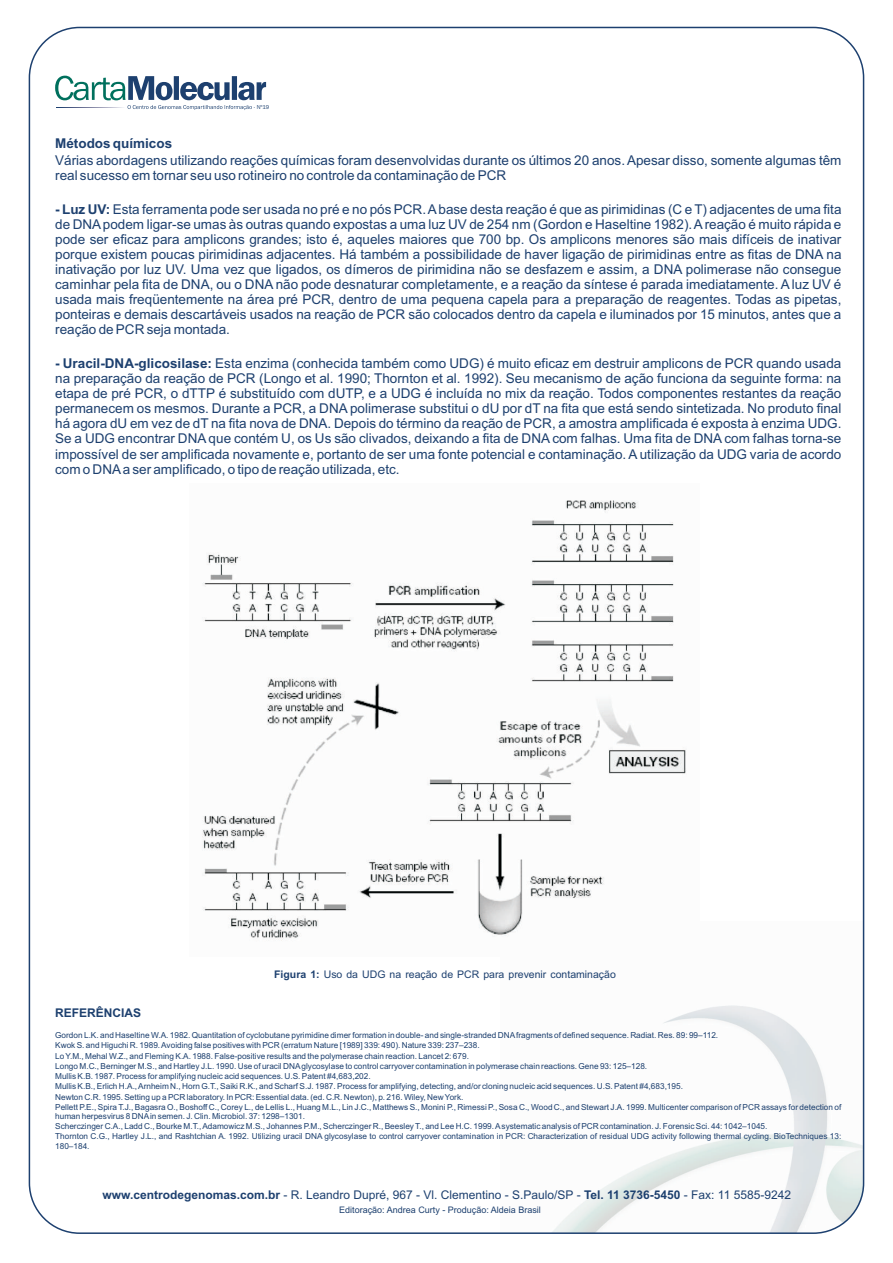
<style>
.page{position:relative;width:893px;height:1263px;background:#fff}
.page>*{position:absolute;margin:0;border:0;box-sizing:border-box;transform-origin:0 0}
.t1{font:13.5px/15.1px "Arial";color:#1d406f;text-align:justify}
.t2{font:700 13.5px "Arial";color:#1d406f}
.t3{font:12px "Arial";color:#1d406f}
.t4{font:700 12px "Arial";color:#1d406f}
.t5{font:10.5px "Arial";color:#1d406f}
.t6{font:9px "Arial";color:#1d406f}
.t7{font:8.25px/10.2px "Arial";color:#1d406f}
.t8{font:5.85px "Franklin Gothic";color:#1d406f}
.s1{font-weight:700}
</style>
<div class="page">
<svg style="left:55px;top:76px;width:211px;height:34px"></svg>
<svg style="left:57px;top:107px;width:68px;height:1px"></svg>
<img style="left:553px;top:1005px;width:311px;height:228px">
<img style="left:202px;top:500px;width:484px;height:441px">
<p class="t8" style="left:257px;top:105px;width:14px">Nº19</p>
<p class="t2" style="left:55px;top:139px;width:119px">Métodos químicos</p>
<p class="t1" style="left:55px;top:154px;width:788px">Várias abordagens utilizando reações químicas foram desenvolvidas durante os últimos 20 anos. Apesar disso, somente algumas têm real sucesso em tornar seu uso rotineiro no controle da contaminação de PCR</p>
<p class="t1" style="left:55px;top:203px;width:788px"><span class="s1">- Luz UV:</span> Esta ferramenta pode ser usada no pré e no pós PCR. Abase desta reação é que as pirimidinas (C e T) adjacentes de uma fita de DNApodem ligar-se umas às outras quando expostas a uma luz UV de 254 nm (Gordon e Haseltine 1982). Areação é muito rápida e pode ser eficaz para amplicons grandes; isto é, aqueles maiores que 700 bp. Os amplicons menores são mais difíceis de inativar porque existem poucas pirimidinas adjacentes. Há também a possibilidade de haver ligação de pirimidinas entre as fitas de DNA na inativação por luz UV. Uma vez que ligados, os dímeros de pirimidina não se desfazem e assim, a DNA polimerase não consegue caminhar pela fita de DNA, ou o DNA não pode desnaturar completamente, e a reação da síntese é parada imediatamente. A luz UV é usada mais freqüentemente na área pré PCR, dentro de uma pequena capela para a preparação de reagentes. Todas as pipetas, ponteiras e demais descartáveis usados na reação de PCR são colocados dentro da capela e iluminados por 15 minutos, antes que a reação de PCR seja montada.</p>
<p class="t1" style="left:55px;top:357px;width:788px"><span class="s1">- Uracil-DNA-glicosilase:</span> Esta enzima (conhecida também como UDG) é muito eficaz em destruir amplicons de PCR quando usada na preparação da reação de PCR (Longo et al. 1990; Thornton et al. 1992). Seu mecanismo de ação funciona da seguinte forma: na etapa de pré PCR, o dTTP é substituído com dUTP, e a UDG é incluída no mix da reação. Todos componentes restantes da reação permanecem os mesmos. Durante a PCR, a DNA polimerase substitui o dU por dT na fita que está sendo sintetizada. No produto final há agora dU em vez de dT na fita nova de DNA. Depois do término da reação de PCR, a amostra amplificada é exposta à enzima UDG.<br>Se a UDG encontrar DNA que contém U, os Us são clivados, deixando a fita de DNA com falhas. Uma fita de DNA com falhas torna-se impossível de ser amplificada novamente e, portanto de ser uma fonte potencial e contaminação. A utilização da UDG varia de acordo com o DNAa ser amplificado, o tipo de reação utilizada, etc.</p>
<p class="t5" style="left:274px;top:970px;width:343px"><span class="s1">Figura 1:</span> Uso da UDG na reação de PCR para prevenir contaminação</p>
<p class="t4" style="left:55px;top:1008px;width:88px">REFERÊNCIAS</p>
<p class="t7" style="left:55px;top:1031px;width:788px">Gordon L.K. and Haseltine W.A. 1982. Quantitation of cyclobutane pyrimidine dimer formation in double- and single-stranded DNAfragments of defined sequence. Radiat. Res. 89: 99–112.<br>Kwok S. and Higuchi R. 1989. Avoiding false positives with PCR (erratum Nature [1989] 339: 490). Nature 339: 237–238.<br>Lo Y.M., Mehal W.Z., and Fleming K.A. 1988. False-positive results and the polymerase chain reaction. Lancet 2: 679.<br>Longo M.C., Berninger M.S., and Hartley J.L. 1990. Use of uracil DNAglycosylase to control carryover contamination in polymerase chain reactions. Gene 93: 125–128.<br>Mullis K.B. 1987. Process for amplifying nucleic acid sequences. U.S. Patent #4,683,202.<br>Mullis K.B., Erlich H.A., Arnheim N., Horn G.T., Saiki R.K., and Scharf S.J. 1987. Process for amplifying, detecting, and/or cloning nucleic acid sequences. U.S. Patent #4,683,195.<br>Newton C.R. 1995. Setting up a PCR laboratory. In PCR: Essential data. (ed. C.R. Newton), p. 216. Wiley, New York.<br>Pellett P.E., Spira T.J., Bagasra O., Boshoff C., Corey L., de Lellis L., Huang M.L., Lin J.C., Matthews S., Monini P., Rimessi P., Sosa C., Wood C., and Stewart J.A. 1999. Multicenter comparison of PCR assays for detection of</p>
<p class="t7" style="left:55px;top:1112px;width:788px">human herpesvirus 8 DNAin semen. J. Clin. Microbiol. 37: 1298–1301.<br>Scherczinger C.A., Ladd C., Bourke M.T., Adamowicz M.S., Johannes P.M., Scherczinger R., Beesley T., and Lee H.C. 1999. Asystematic analysis of PCR contamination. J. Forensic Sci. 44: 1042–1045.<br>Thornton C.G., Hartley J.L., and Rashtchian A. 1992. Utilizing uracil DNA glycosylase to control carryover contamination in PCR: Characterization of residual UDG activity following thermal cycling. BioTechniques 13:</p>
<p class="t7" style="left:55px;top:1141px;width:36px">180–184.</p>
<p class="t3" style="left:102px;top:1190px;width:690px"><span class="s1">www.centrodegenomas.com.br</span> - R. Leandro Dupré, 967 - Vl. Clementino - S.Paulo/SP - <span class="s1">Tel. 11 3736-5450</span> - Fax: 11 5585-9242</p>
<p class="t6" style="left:339px;top:1206px;width:203px">Editoração: Andrea Curty - Produção: Aldeia Brasil</p>
</div>
